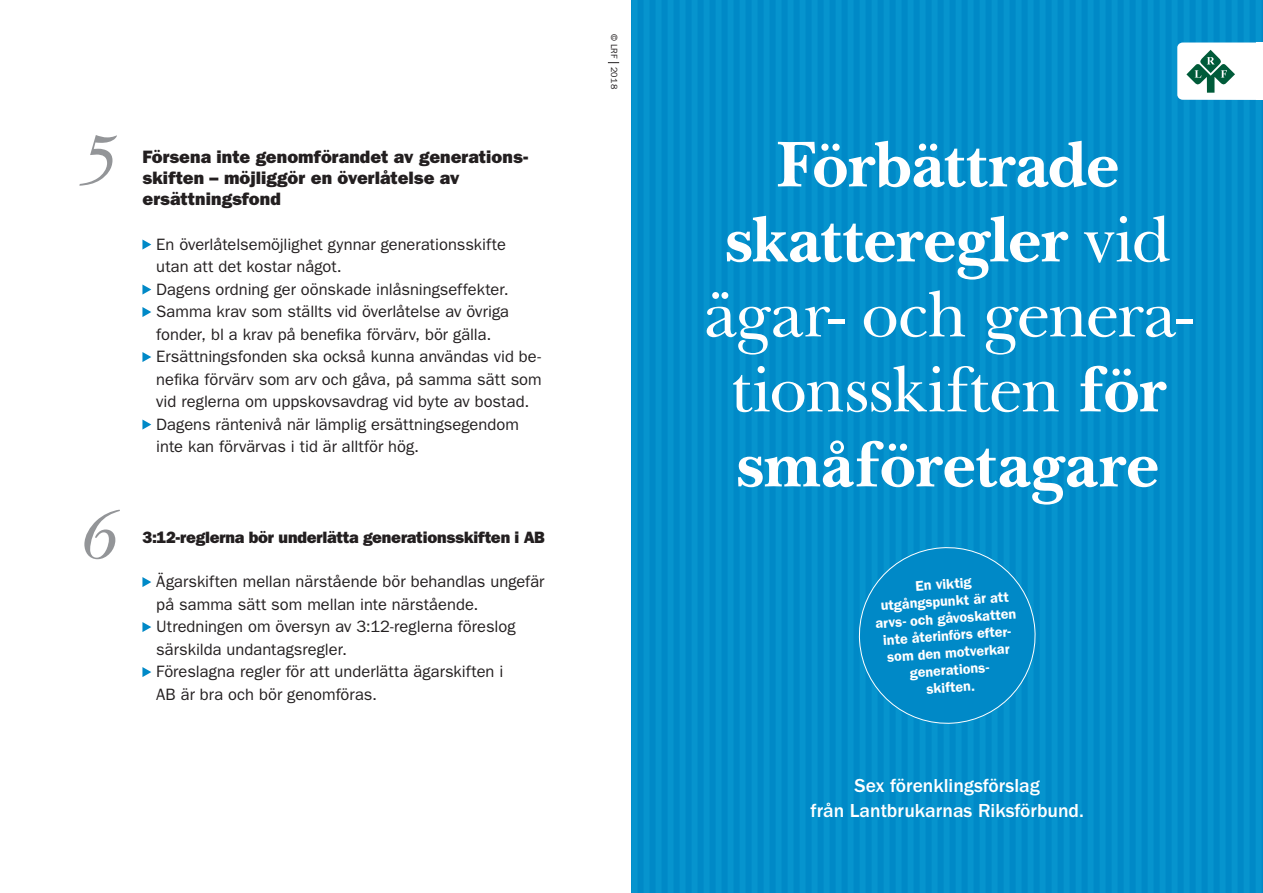
<style>
.page{position:relative;width:1263px;height:893px;background:#fff}
.page>*{position:absolute;margin:0;border:0;box-sizing:border-box;transform-origin:0 0}
.t1{font:italic 72px "New Baskerville";color:#939598}
.t2{font:700 67.5px/75px "New Baskerville Std";letter-spacing:-.005em;color:#fff;text-align:center}
.t3{font:500 19.5px/25.5px "ITC Franklin Gothic Std";color:#fff;text-align:center}
.t4{font:18px/21px "ITC Franklin Gothic Std Hvy";letter-spacing:.005em;color:#231f20}
.t5{font:16.5px/22.5px "ITC Franklin Gothic Std";color:#231f20}
.t6{font:16.5px "ITC Franklin Gothic Std Hvy";letter-spacing:-.015em;color:#231f20}
.t7{font:600 14.25px/17.2px "ITC Franklin Gothic Std";color:#fff;text-align:center}
.t8{font:9px "ITC Franklin Gothic Std";letter-spacing:.025em;color:#231f20}
.s1{font-weight:400}
</style>
<div class="page">
<div style="left:631px;top:0;width:632px;height:893px;background:#0089c7"></div>
<div style="left:631px;top:0;width:6px;height:893px;background:#0694ce"></div>
<div style="left:643px;top:0;width:6px;height:893px;background:#0694ce"></div>
<div style="left:655px;top:0;width:6px;height:893px;background:#0694ce"></div>
<div style="left:667px;top:0;width:6px;height:893px;background:#0694ce"></div>
<div style="left:679px;top:0;width:6px;height:893px;background:#0694ce"></div>
<div style="left:691px;top:0;width:6px;height:893px;background:#0694ce"></div>
<div style="left:703px;top:0;width:6px;height:893px;background:#0694ce"></div>
<div style="left:715px;top:0;width:6px;height:893px;background:#0694ce"></div>
<div style="left:727px;top:0;width:6px;height:893px;background:#0694ce"></div>
<div style="left:739px;top:0;width:6px;height:893px;background:#0694ce"></div>
<div style="left:751px;top:0;width:6px;height:893px;background:#0694ce"></div>
<div style="left:763px;top:0;width:6px;height:893px;background:#0694ce"></div>
<div style="left:775px;top:0;width:6px;height:893px;background:#0694ce"></div>
<div style="left:787px;top:0;width:6px;height:893px;background:#0694ce"></div>
<div style="left:799px;top:0;width:6px;height:893px;background:#0694ce"></div>
<div style="left:811px;top:0;width:6px;height:893px;background:#0694ce"></div>
<div style="left:823px;top:0;width:6px;height:893px;background:#0694ce"></div>
<div style="left:835px;top:0;width:6px;height:893px;background:#0694ce"></div>
<div style="left:847px;top:0;width:6px;height:893px;background:#0694ce"></div>
<div style="left:859px;top:0;width:6px;height:893px;background:#0694ce"></div>
<div style="left:871px;top:0;width:6px;height:893px;background:#0694ce"></div>
<div style="left:883px;top:0;width:6px;height:893px;background:#0694ce"></div>
<div style="left:895px;top:0;width:6px;height:893px;background:#0694ce"></div>
<div style="left:907px;top:0;width:6px;height:893px;background:#0694ce"></div>
<div style="left:919px;top:0;width:6px;height:893px;background:#0694ce"></div>
<div style="left:931px;top:0;width:6px;height:893px;background:#0694ce"></div>
<div style="left:943px;top:0;width:6px;height:893px;background:#0694ce"></div>
<div style="left:955px;top:0;width:6px;height:893px;background:#0694ce"></div>
<div style="left:967px;top:0;width:6px;height:893px;background:#0694ce"></div>
<div style="left:979px;top:0;width:6px;height:893px;background:#0694ce"></div>
<div style="left:991px;top:0;width:6px;height:893px;background:#0694ce"></div>
<div style="left:1003px;top:0;width:6px;height:893px;background:#0694ce"></div>
<div style="left:1015px;top:0;width:6px;height:893px;background:#0694ce"></div>
<div style="left:1027px;top:0;width:6px;height:893px;background:#0694ce"></div>
<div style="left:1039px;top:0;width:6px;height:893px;background:#0694ce"></div>
<div style="left:1051px;top:0;width:6px;height:893px;background:#0694ce"></div>
<div style="left:1063px;top:0;width:6px;height:893px;background:#0694ce"></div>
<div style="left:1075px;top:0;width:6px;height:893px;background:#0694ce"></div>
<div style="left:1087px;top:0;width:6px;height:893px;background:#0694ce"></div>
<div style="left:1099px;top:0;width:6px;height:893px;background:#0694ce"></div>
<div style="left:1111px;top:0;width:6px;height:893px;background:#0694ce"></div>
<div style="left:1123px;top:0;width:6px;height:893px;background:#0694ce"></div>
<div style="left:1135px;top:0;width:6px;height:893px;background:#0694ce"></div>
<div style="left:1147px;top:0;width:6px;height:893px;background:#0694ce"></div>
<div style="left:1159px;top:0;width:6px;height:893px;background:#0694ce"></div>
<div style="left:1171px;top:0;width:6px;height:893px;background:#0694ce"></div>
<div style="left:1183px;top:0;width:6px;height:893px;background:#0694ce"></div>
<div style="left:1195px;top:0;width:6px;height:893px;background:#0694ce"></div>
<div style="left:1207px;top:0;width:6px;height:893px;background:#0694ce"></div>
<div style="left:1219px;top:0;width:6px;height:893px;background:#0694ce"></div>
<div style="left:1231px;top:0;width:6px;height:893px;background:#0694ce"></div>
<div style="left:1243px;top:0;width:6px;height:893px;background:#0694ce"></div>
<div style="left:1255px;top:0;width:6px;height:893px;background:#0694ce"></div>
<svg style="left:1177px;top:43px;width:79px;height:57px;background:#ccded9"></svg>
<div style="left:1256px;top:43px;width:7px;height:57px;background:#fff"></div>
<svg style="left:858px;top:547px;width:178px;height:177px"></svg>
<svg style="left:142px;top:239px;width:9px;height:11px"></svg>
<svg style="left:142px;top:284px;width:9px;height:11px"></svg>
<svg style="left:142px;top:307px;width:9px;height:10px"></svg>
<svg style="left:142px;top:352px;width:9px;height:10px"></svg>
<svg style="left:142px;top:419px;width:9px;height:11px"></svg>
<svg style="left:142px;top:577px;width:9px;height:10px"></svg>
<svg style="left:142px;top:622px;width:9px;height:10px"></svg>
<svg style="left:142px;top:667px;width:9px;height:10px"></svg>
<h1 class="t1" style="left:76px;top:120px;width:39px">5</h1>
<h1 class="t1" style="left:76px;top:493px;width:39px">6</h1>
<p class="t4" style="left:142px;top:147px;width:387px">Försena inte genomförandet av generations&shy;skiften – möjliggör en överlåtelse av ersättningsfond</p>
<p class="t5" style="left:156px;top:233px;width:387px">En överlåtelsemöjlighet gynnar generationsskifte utan att det kostar något.<br>Dagens ordning ger oönskade inlåsningseffekter.<br>Samma krav som ställts vid överlåtelse av övriga fonder, bl a krav på benefika förvärv, bör gälla.<br>Ersättningsfonden ska också kunna användas vid be&shy;nefika förvärv som arv och gåva, på samma sätt som vid reglerna om uppskovsavdrag vid byte av bostad.<br>Dagens räntenivå när lämplig ersättningsegendom inte kan förvärvas i tid är alltför hög.</p>
<p class="t6" style="left:142px;top:527px;width:404px">3:12-reglerna bör underlätta generationsskiften i AB</p>
<p class="t5" style="left:156px;top:570px;width:390px">Ägarskiften mellan närstående bör behandlas ungefär på samma sätt som mellan inte närstående.<br>Utredningen om översyn av 3:12-reglerna föreslog särskilda undantagsregler.<br>Föreslagna regler för att underlätta ägarskiften i<br>AB är bra och bör genomföras.</p>
<p class="t8" style="left:619px;top:34px;width:56px;rotate:90deg">© LRF 2018</p>
<h2 class="t2" style="left:704px;top:127px;width:489px">Förbättrade skatteregler <span class="s1">vid ägar- och genera&shy;tionsskiften</span> för småföretagare</h2>
<p class="t7" style="left:872px;top:580px;width:143px;rotate:-4deg">En viktig utgångspunkt är att arvs- och gåvoskatten inte återinförs efter&shy;som den motverkar generations-<br>skiften.</p>
<p class="t3" style="left:810px;top:772px;width:275px">Sex förenklingsförslag<br>från Lantbrukarnas Riksförbund.</p>
</div>
